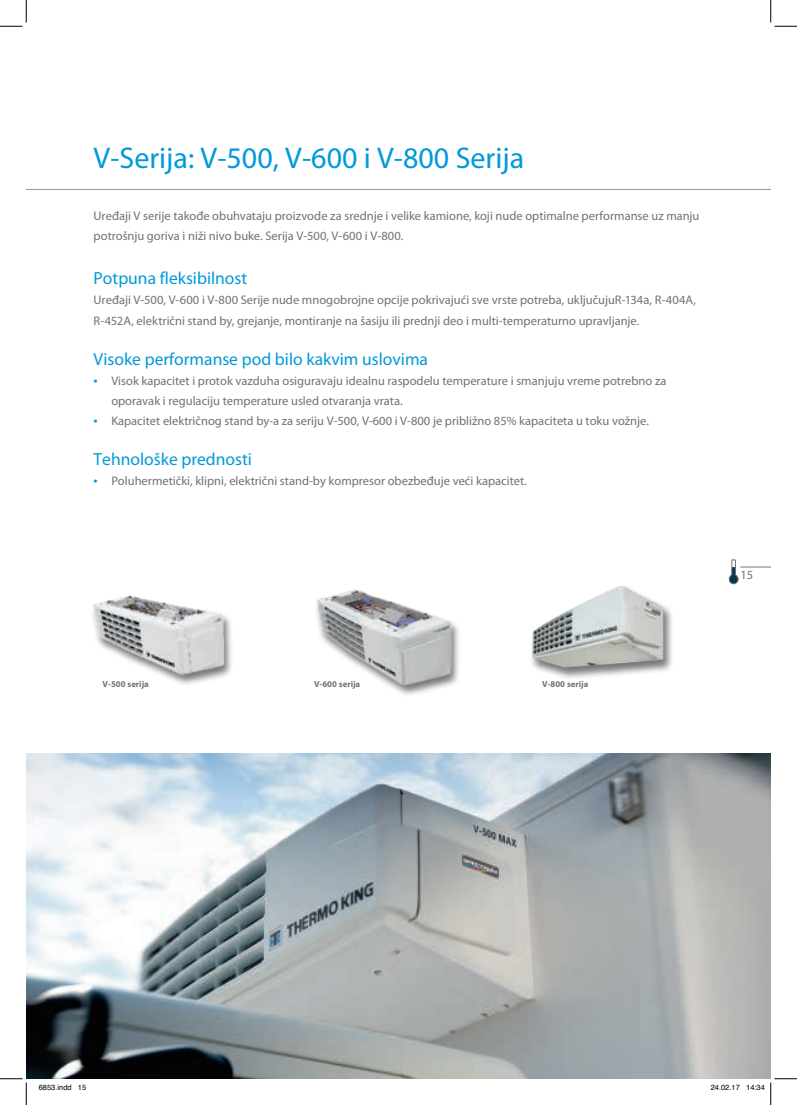
<style>
.page{position:relative;width:797px;height:1105px;background:#fff}
.page>*{position:absolute;margin:0;border:0;box-sizing:border-box;transform-origin:0 0}
.t1{font:30px "Myriad Pro";color:#009ad9}
.t2{font:17.5px "Myriad Pro";color:#009ad9}
.t3{font:12.5px/20px "Myriad Pro";color:#717275}
.t4{font:700 8.75px "Myriad Pro";color:#717275}
.t5{font:7.5px "Helvetica";color:#000}
.s1{font-size:15px;color:#009ad9}
</style>
<div class="page">
<div style="left:314px;top:589px;width:147px;height:107px;background:#231f20;opacity:.6"></div>
<img style="left:314px;top:589px;width:143px;height:105px">
<img style="left:92px;top:595px;width:140px;height:89px">
<img style="left:26px;top:753px;width:744px;height:326px">
<hr style="left:26px;top:189px;width:744px;height:1px;background:#939598">
<svg style="left:728px;top:559px;width:10px;height:25px"></svg>
<hr style="left:740px;top:567px;width:30px;height:1px;background:#717275">
<div style="left:529px;top:585px;width:145px;height:95px;background:#231f20;opacity:.6"></div>
<img style="left:532px;top:585px;width:131px;height:83px">
<svg style="left:0;top:0;width:27px;height:27px"></svg>
<svg style="left:0;top:1078px;width:27px;height:27px"></svg>
<svg style="left:770px;top:0;width:27px;height:27px"></svg>
<svg style="left:746px;top:1078px;width:51px;height:27px"></svg>
<h1 class="t1" style="left:94px;top:142px;width:432px">V-Serija: V-500, V-600 i V-800 Serija</h1>
<p class="t3" style="left:94px;top:206px;width:607px">Uređaji V serije takođe obuhvataju proizvode za srednje i velike kamione, koji nude optimalne performanse uz manju potrošnju goriva i niži nivo buke. Serija V-500, V-600 i V-800.</p>
<h2 class="t2" style="left:94px;top:269px;width:155px">Potpuna fleksibilnost</h2>
<p class="t3" style="left:94px;top:291px;width:604px">Uređaji V-500, V-600 i V-800 Serije nude mnogobrojne opcije pokrivajući sve vrste potreba, uključujuR-134a, R-404A,<br>R-452A, električni stand by, grejanje, montiranje na šasiju ili prednji deo i multi-temperaturno upravljanje.</p>
<h2 class="t2" style="left:94px;top:349px;width:336px">Visoke performanse pod bilo kakvim uslovima</h2>
<p class="t3" style="left:111px;top:371px;width:556px;text-indent:-18px"><span class="s1">•</span> Visok kapacitet i protok vazduha osiguravaju idealnu raspodelu temperature i smanjuju vreme potrebno za oporavak i regulaciju temperature usled otvaranja vrata.</p>
<p class="t3" style="left:94px;top:411px;width:557px"><span class="s1">•</span> Kapacitet električnog stand by-a za seriju V-500, V-600 i V-800 je približno 85% kapaciteta u toku vožnje.</p>
<h2 class="t2" style="left:94px;top:449px;width:160px">Tehnološke prednosti</h2>
<p class="t3" style="left:94px;top:471px;width:435px"><span class="s1">•</span> Poluhermetički, klipni, električni stand-by kompresor obezbeđuje veći kapacitet.</p>
<p class="t4" style="left:103px;top:679px;width:48px">V-500 serija</p>
<p class="t4" style="left:314px;top:679px;width:48px">V-600 serija</p>
<p class="t4" style="left:542px;top:679px;width:48px">V-800 serija</p>
<p class="t3" style="left:740px;top:565px;width:14px">15</p>
<p class="t5" style="left:39px;top:1081px;width:49px">6853.indd 15</p>
<p class="t5" style="left:710px;top:1081px;width:56px">24.02.17 14:34</p>
</div>
